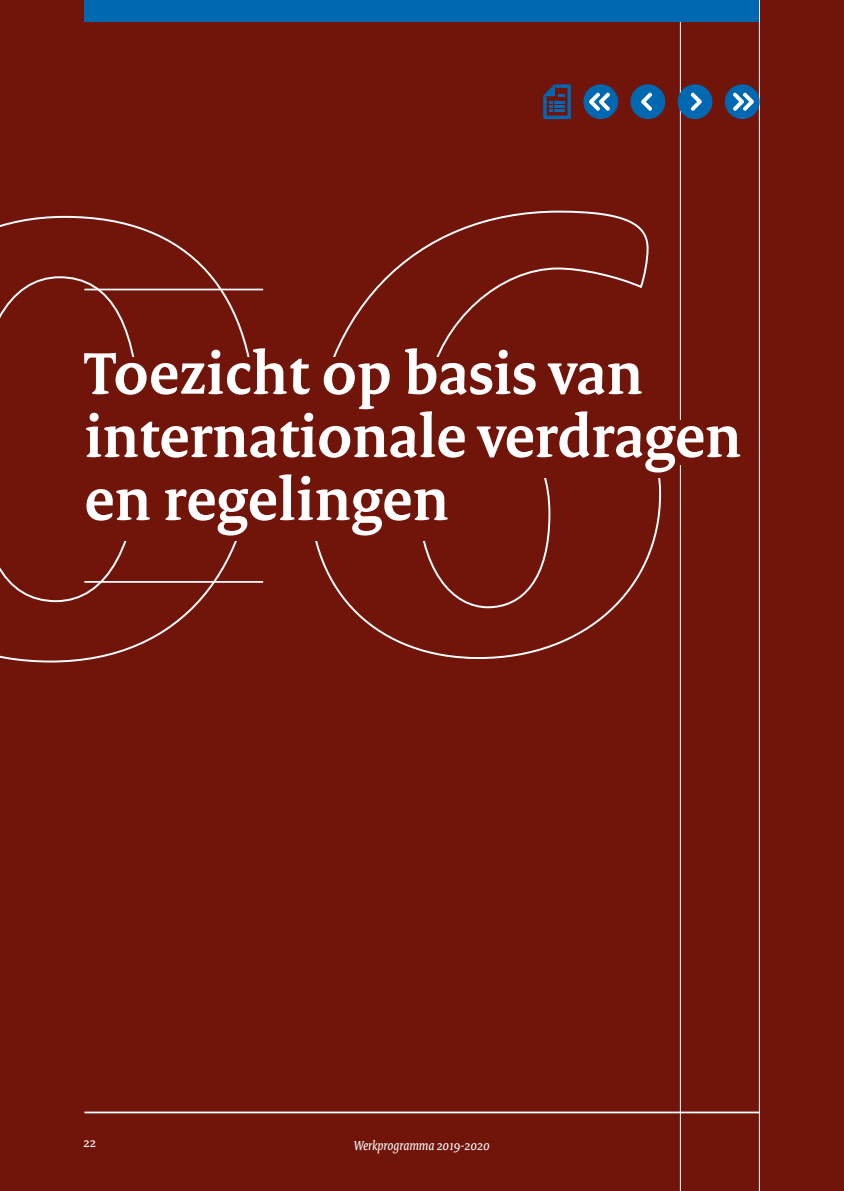
<style>
.page{position:relative;width:844px;height:1191px;background:#fff}
.page>*{position:absolute;margin:0;border:0;box-sizing:border-box;transform-origin:0 0}
._01_RO_Titel{font:700 63px/63px "Rijksoverheid Serif";letter-spacing:-.005em;color:#fff}
._10_RO_Broodtekst_Se{font:italic 14px "Rijksoverheid Serif";color:#fff}
._10_RO_Broodtekst_Se-2{font:14px "Rijksoverheid Serif";color:#fff}
</style>
<div class="page">
<div style="left:0;top:0;width:843px;height:1191px;background:#71150b"></div>
<hr style="left:680px;top:0;width:1px;height:1191px;background:#fff">
<hr style="left:758px;top:0;width:1px;height:1191px;background:#fff">
<hr style="left:84px;top:1111px;width:675px;height:2px;background:#fff">
<svg style="left:0;top:215px;width:258px;height:448px"></svg>
<svg style="left:315px;top:210px;width:347px;height:449px"></svg>
<hr style="left:84px;top:581px;width:179px;height:2px;background:#fff">
<hr style="left:84px;top:289px;width:179px;height:1px;background:#fff">
<div style="left:80px;top:357px;width:590px;height:121px;background:#71150b"></div>
<div style="left:80px;top:420px;width:610px;height:44px;background:#71150b"></div>
<div style="left:80px;top:357px;width:381px;height:184px;background:#71150b"></div>
<div style="left:84px;top:0;width:675px;height:21px;background:#0067b1"></div>
<div style="left:724px;top:84px;width:35px;height:35px;background:#0067b1;border-radius:50%"></div>
<svg style="left:733px;top:92px;width:21px;height:19px"></svg>
<div style="left:583px;top:84px;width:35px;height:35px;background:#0067b1;border-radius:50%"></div>
<svg style="left:589px;top:92px;width:21px;height:19px"></svg>
<svg style="left:543px;top:84px;width:28px;height:35px"></svg>
<div style="left:677px;top:84px;width:35px;height:35px;background:#0067b1;border-radius:50%"></div>
<svg style="left:690px;top:92px;width:11px;height:19px"></svg>
<div style="left:630px;top:84px;width:35px;height:35px;background:#0067b1;border-radius:50%"></div>
<svg style="left:641px;top:92px;width:11px;height:19px"></svg>
<p class="_01_RO_Titel" style="left:84px;top:341px;width:658px">Toezicht op basis van internationale verdragen en regelingen</p>
<p class="_10_RO_Broodtekst_Se-2" style="left:84px;top:1133px;width:14px">22</p>
<p class="_10_RO_Broodtekst_Se" style="left:353px;top:1137px;width:138px">Werkprogramma 2019-2020</p>
</div>
